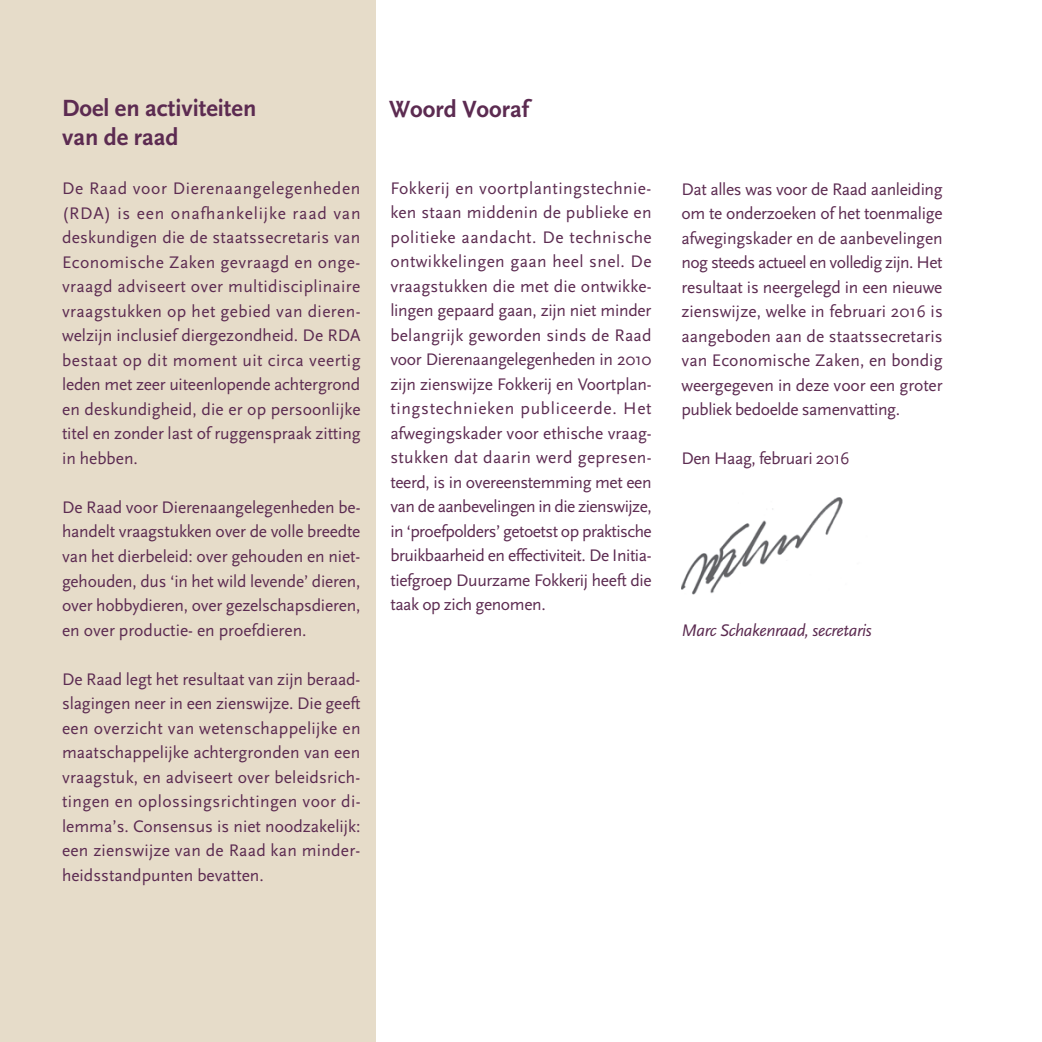
<style>
.page{position:relative;width:1042px;height:1042px;background:#fff}
.page>*{position:absolute;margin:0;border:0;box-sizing:border-box;transform-origin:0 0}
.t1{font:700 24.5px/29.4px "Scala Sans";color:#5c2b51}
.t2{font:17.5px/24.5px "Scala Sans";letter-spacing:-.005em;color:#5c2b51;text-align:justify}
.t3{font:italic 17.5px "Scala Sans";letter-spacing:-.02em;color:#5c2b51}
</style>
<div class="page">
<div style="left:0;top:0;width:375px;height:1042px;background:#e6dcc9"></div>
<img style="left:681px;top:497px;width:162px;height:98px">
<h1 class="t1" style="left:62px;top:94px;width:196px">Doel en activiteiten van de raad</h1>
<p class="t2" style="left:62px;top:177px;width:300px">De Raad voor Dierenaangelegenheden (RDA) is een onafhankelijke raad van deskundigen die de staatssecretaris van Economische Zaken gevraagd en onge&shy;vraagd adviseert over multidisciplinaire vraagstukken op het gebied van dieren&shy;welzijn inclusief diergezondheid. De RDA bestaat op dit moment uit circa veertig leden met zeer uiteenlopende achtergrond en deskundigheid, die er op persoonlijke titel en zonder last of ruggenspraak zitting in hebben.</p>
<p class="t2" style="left:62px;top:495px;width:300px">De Raad voor Dierenaangelegenheden be&shy;handelt vraagstukken over de volle breedte van het dierbeleid: over gehouden en niet&shy;gehouden, dus ‘in het wild levende’ dieren, over hobbydieren, over gezelschapsdieren, en over productie- en proefdieren.</p>
<p class="t2" style="left:62px;top:667px;width:300px">De Raad legt het resultaat van zijn beraad&shy;slagingen neer in een zienswijze. Die geeft een overzicht van wetenschappelijke en maatschappelijke achtergronden van een vraagstuk, en adviseert over beleidsrich&shy;tingen en oplossingsrichtingen voor di&shy;lemma’s. Consensus is niet noodzakelijk: een zienswijze van de Raad kan minder&shy;heidsstandpunten bevatten.</p>
<h1 class="t1" style="left:389px;top:95px;width:141px">Woord Vooraf</h1>
<p class="t2" style="left:390px;top:176px;width:263px">Fokkerij en voortplantingstechnie&shy;ken staan middenin de publieke en politieke aandacht. De technische ontwikkelingen gaan heel snel. De vraagstukken die met die ontwikke&shy;lingen gepaard gaan, zijn niet minder belangrijk geworden sinds de Raad voor Dierenaangelegenheden in 2010 zijn zienswijze Fokkerij en Voortplan&shy;tingstechnieken publiceerde. Het afwegingskader voor ethische vraag&shy;stukken dat daarin werd gepresen&shy;teerd, is in overeenstemming met een van de aanbevelingen in die zienswijze, in ‘proefpolders’ getoetst op praktische bruikbaarheid en effectiviteit. De Initia&shy;tiefgroep Duurzame Fokkerij heeft die taak op zich genomen.</p>
<p class="t2" style="left:681px;top:177px;width:263px">Dat alles was voor de Raad aanleiding om te onderzoeken of het toenmalige afwegingskader en de aanbevelingen nog steeds actueel en volledig zijn. Het resultaat is neergelegd in een nieuwe zienswijze, welke in februari 2016 is aangeboden aan de staatssecretaris van Economische Zaken, en bondig weergegeven in deze voor een groter publiek bedoelde samenvatting.</p>
<p class="t2" style="left:681px;top:447px;width:170px">Den Haag, februari 2016</p>
<p class="t3" style="left:681px;top:621px;width:192px">Marc Schakenraad, secretaris</p>
</div>
